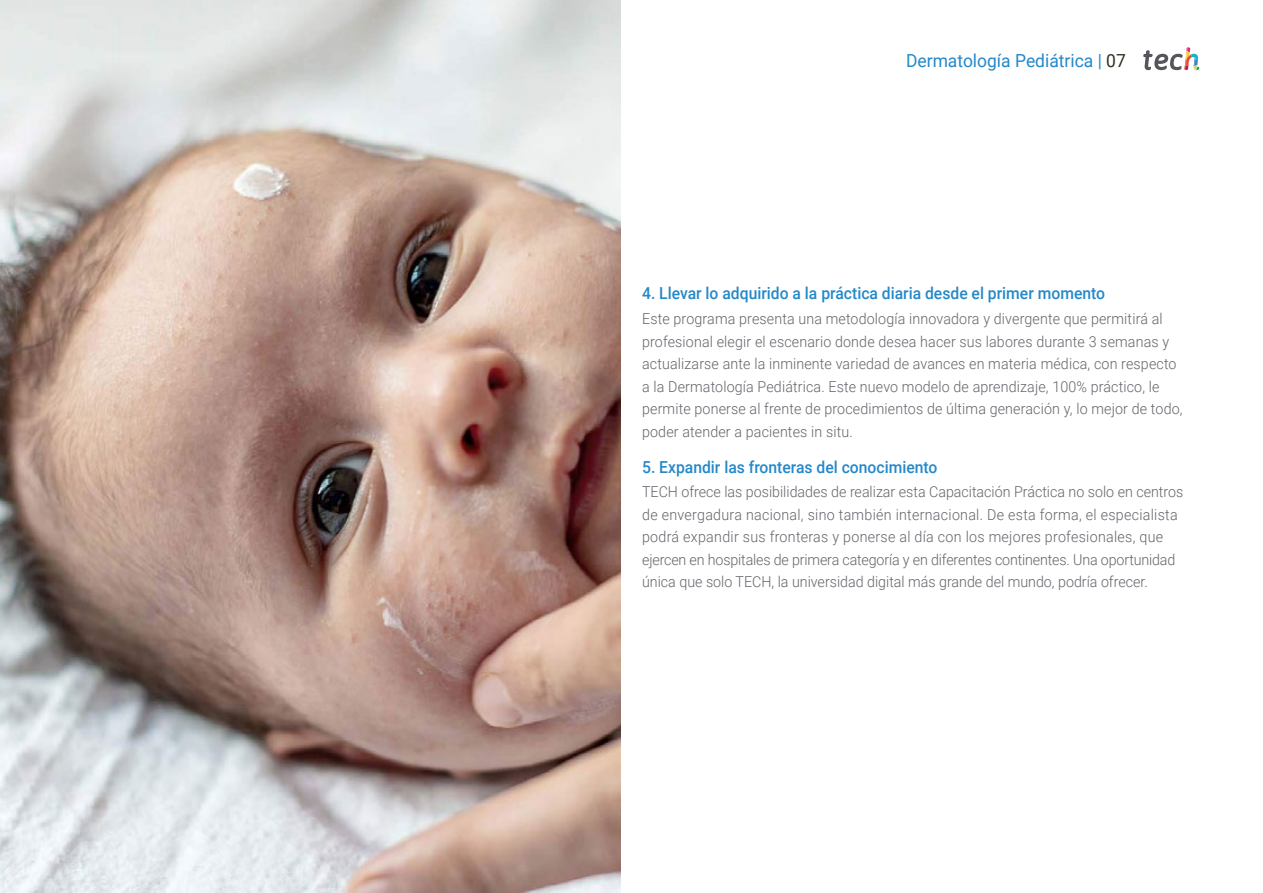
<style>
.page{position:relative;width:1263px;height:893px;background:#fff}
.page>*{position:absolute;margin:0;border:0;box-sizing:border-box;transform-origin:0 0}
.t1{font:18px "Roboto";color:#2488c9}
.t2{font:500 16.5px "Roboto";color:#2488c9;scale:.95 1}
.t3{font:300 15px/22.5px "Roboto";letter-spacing:.01em;color:#61646a;scale:.95 1}
.s1{color:#312e20}
</style>
<div class="page">
<svg style="left:1143px;top:47px;width:56px;height:24px"></svg>
<img style="left:0;top:0;width:621px;height:893px">
<p class="t1" style="left:906px;top:48px;width:221px">Dermatología Pediátrica | <span class="s1">07</span></p>
<p class="t2" style="left:642px;top:282px;width:489px">4. Llevar lo adquirido a la práctica diaria desde el primer momento</p>
<p class="t3" style="left:642px;top:307px;width:570px">Este programa presenta una metodología innovadora y divergente que permitirá al profesional elegir el escenario donde desea hacer sus labores durante 3 semanas y actualizarse ante la inminente variedad de avances en materia médica, con respecto a la Dermatología Pediátrica. Este nuevo modelo de aprendizaje, 100% práctico, le permite ponerse al frente de procedimientos de última generación y, lo mejor de todo, poder atender a pacientes in situ.</p>
<p class="t2" style="left:642px;top:455px;width:312px">5. Expandir las fronteras del conocimiento</p>
<p class="t3" style="left:642px;top:480px;width:571px">TECH ofrece las posibilidades de realizar esta Capacitación Práctica no solo en centros de envergadura nacional, sino también internacional. De esta forma, el especialista podrá expandir sus fronteras y ponerse al día con los mejores profesionales, que ejercen en hospitales de primera categoría y en diferentes continentes. Una oportunidad única que solo TECH, la universidad digital más grande del mundo, podría ofrecer.</p>
</div>
